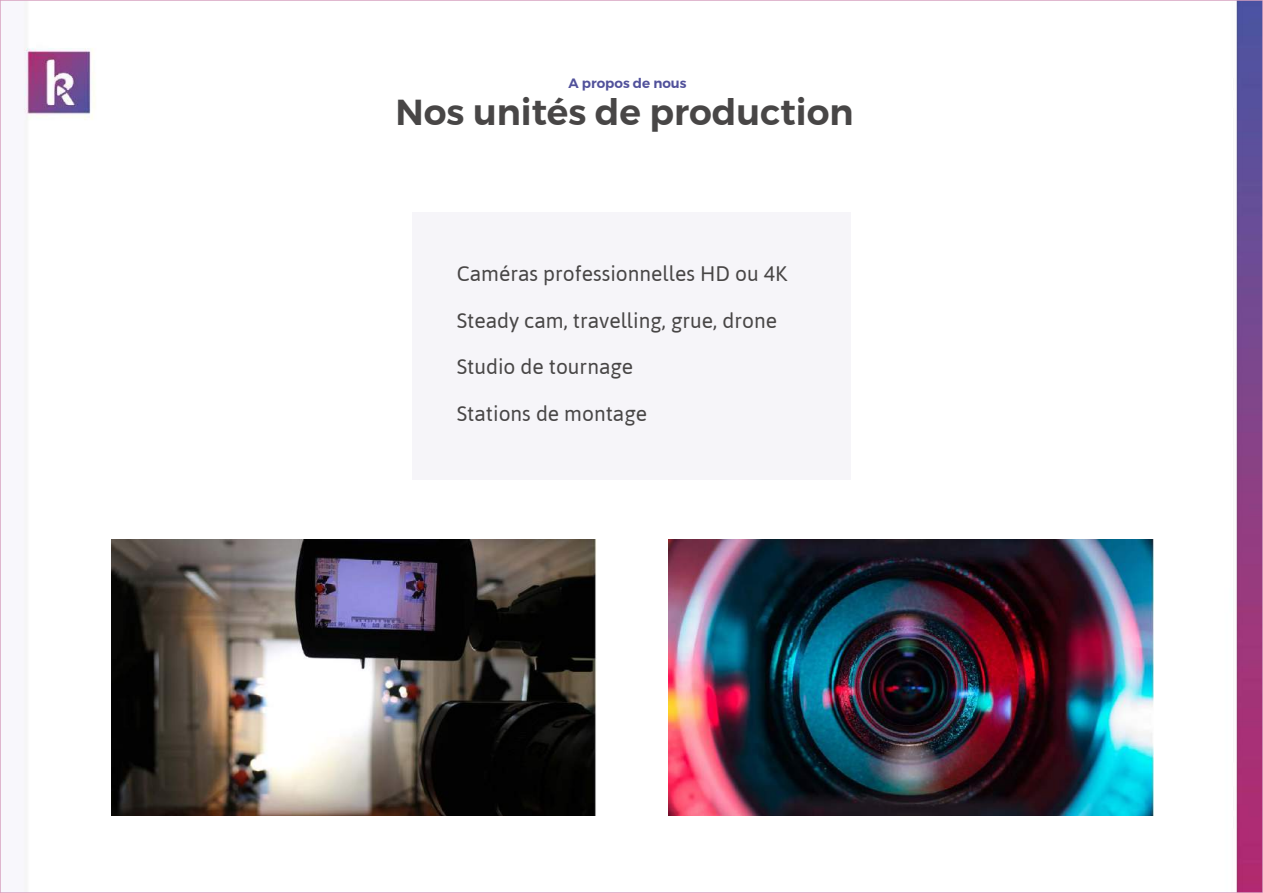
<style>
.page{position:relative;width:1263px;height:893px;background:#fff}
.page>*{position:absolute;margin:0;border:0;box-sizing:border-box;transform-origin:0 0}
.t1{font:600 36px "Montserrat";color:#484646}
.t2{font:21px "Asap";color:#484646}
.t3{font:600 13.5px "Montserrat";color:#51519b}
</style>
<div class="page">
<img style="left:24px;top:3px;width:1236px;height:887px">
<div style="left:412px;top:212px;width:439px;height:267px;background:#f6f5f9"></div>
<img style="left:112px;top:539px;width:485px;height:276px">
<img style="left:668px;top:539px;width:485px;height:276px">
<p class="t3" style="left:568px;top:73px;width:120px">A propos de nous</p>
<h1 class="t1" style="left:395px;top:84px;width:460px">Nos unités de production</h1>
<p class="t2" style="left:457px;top:260px;width:332px">Caméras professionnelles HD ou 4K</p>
<p class="t2" style="left:457px;top:306px;width:322px">Steady cam, travelling, grue, drone</p>
<p class="t2" style="left:457px;top:353px;width:178px">Studio de tournage</p>
<p class="t2" style="left:457px;top:399px;width:192px">Stations de montage</p>
</div>
